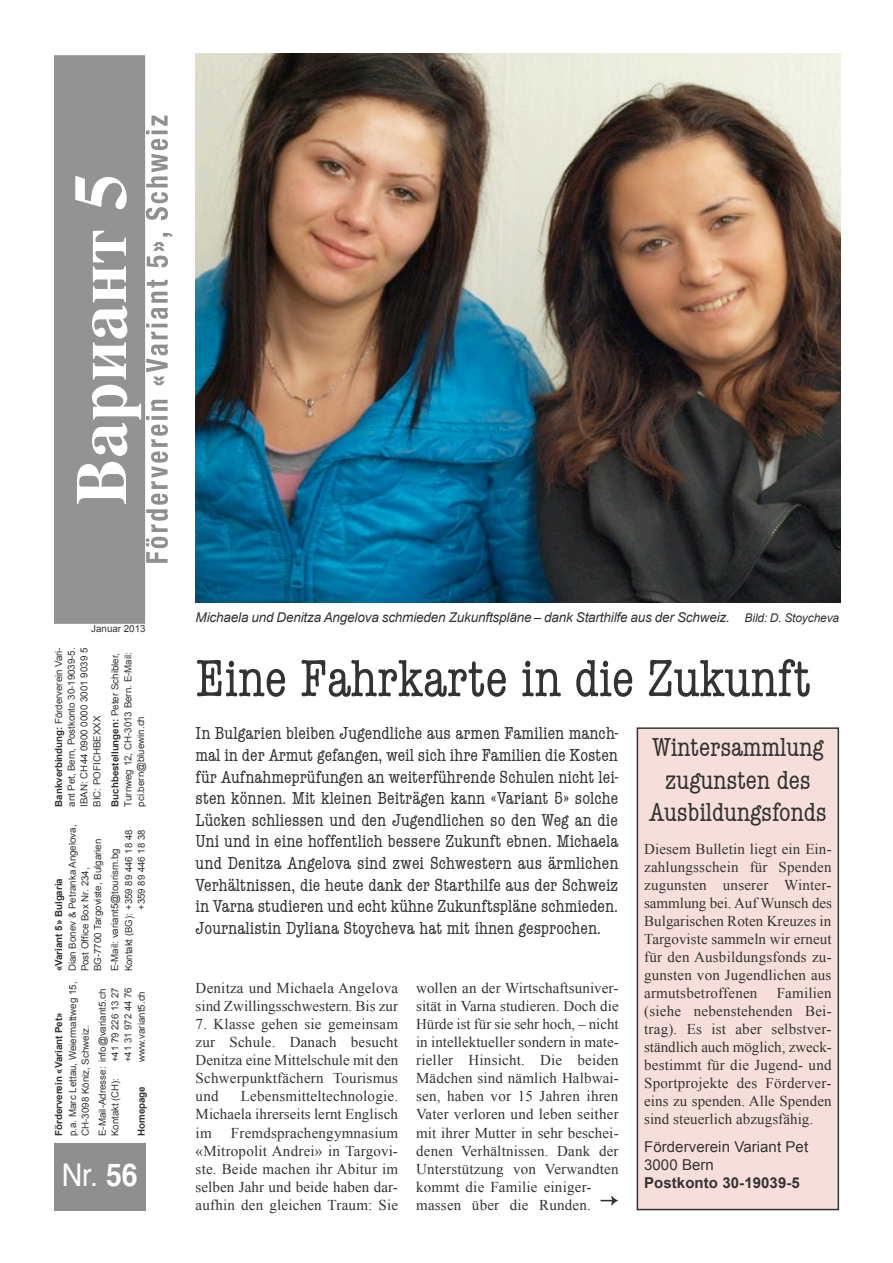
<style>
.page{position:relative;width:893px;height:1263px;background:#fff}
.page>*{position:absolute;margin:0;border:0;box-sizing:border-box;transform-origin:0 0}
.t1{font:700 72px "Times";color:#fff}
.t2{font:condensed 54px "American Typewriter";letter-spacing:-.005em;color:#343332}
.t3{font:31.35px "Helvetica";color:#fff;scale:.91 1}
.t4{font:condensed 27px/32.4px "American Typewriter";letter-spacing:-.005em;color:#343332;text-align:center}
.t5{font:condensed 18px/21.6px "American Typewriter";letter-spacing:.005em;color:#343332;text-align:justify}
.t6{font:15px/18px "Times New Roman";letter-spacing:.01em;color:#343332;text-align:justify}
.t7{font:15px/18px "Arial";letter-spacing:.005em;color:#343332}
.t8{font:700 15px "Arial";letter-spacing:.005em;color:#343332}
.t9{font:italic 13.5px "Arial";letter-spacing:-.01em;color:#343332}
.t10{font:9.75px/12.8px "Arial";color:#343332}
.t11{font:700 9.75px "Arial";color:#343332}
.s1{font-size:75px}
.s2{font-size:12px}
.s3{font-weight:700}
</style>
<div class="page">
<svg style="left:146px;top:451px;width:22px;height:112px"></svg>
<div style="left:54px;top:55px;width:91px;height:569px;background:#939393"></div>
<div style="left:54px;top:1143px;width:92px;height:67px;background:#908f90"></div>
<img style="left:195px;top:54px;width:645px;height:549px">
<div style="left:638px;top:729px;width:199px;height:480px;background:#f6dfdb"></div>
<div style="left:637px;top:727px;width:202px;height:483px;border:2px solid #343332"></div>
<h1 class="t1" style="left:72px;top:506px;width:334px;rotate:-90deg">Вариант <span class="s1">5</span></h1>
<p class="t10" style="left:91px;top:623px;width:56px">Januar 2013</p>
<p class="t9" style="left:196px;top:609px;width:645px">Michaela und Denitza Angelova schmieden Zukunftspläne – dank Starthilfe aus der Schweiz. <span class="s2">Bild: D. Stoycheva</span></p>
<p class="t10" style="left:52px;top:807px;width:161px;text-align:justify;rotate:-90deg"><span class="s3">Bankverbindung:</span> Förder ver ein Va ri - ant Pet, Bern, Postkonto 30-19039-5.<br>IBAN: CH44 0900 0000 3001 9039 5<br>BIC: POFICHBEXXX</p>
<p class="t10" style="left:109px;top:807px;width:156px;text-align:justify;rotate:-90deg"><span class="s3">Buchbestellungen:</span> Peter Schi b ler, Turnweg 12, CH-3013 Bern. E-Mail: pci.bern@bluewin.ch</p>
<h2 class="t2" style="left:196px;top:648px;width:617px">Eine Fahrkarte in die Zukunft</h2>
<p class="t5" style="left:196px;top:723px;width:424px">In Bulgarien bleiben Jugendliche aus armen Familien manch&shy;mal in der Armut gefangen, weil sich ihre Familien die Kosten für Aufnahmeprüfungen an weiterführende Schulen nicht lei&shy;sten können. Mit kleinen Beiträgen kann «Variant 5» solche Lücken schliessen und den Jugendlichen so den Weg an die Uni und in eine hoffentlich bessere Zukunft ebnen. Michaela und Denitza Angelova sind zwei Schwestern aus ärmlichen Verhältnissen, die heute dank der Starthilfe aus der Schweiz in Varna studieren und echt kühne Zukunftspläne schmieden.<br>Journalistin Dyliana Stoycheva hat mit ihnen gesprochen.</p>
<h3 class="t4" style="left:649px;top:732px;width:179px">Wintersammlung zugunsten des<br>Ausbildungsfonds</h3>
<p class="t10" style="left:66px;top:971px;width:148px;rotate:-90deg">Dian Bonev &amp; Petranka Angelova,<br>Post Office Box Nr. 234,<br>BG-7700 Targo viste, Bulgarien</p>
<p class="t10" style="left:108px;top:971px;width:143px;line-height:14.1px;rotate:-90deg">E-Mail: variant5@tourism.bg<br>Kontakt (BG): +359 89 446 18 48</p>
<p class="t10" style="left:135px;top:910px;width:81px;rotate:-90deg">+359 89 446 18 38</p>
<p class="t6" style="left:644px;top:840px;width:189px">Diesem Bulletin liegt ein Ein&shy;zahlungsschein für Spenden zugunsten unserer Winter - sammlung bei. Auf Wunsch des Bulgarischen Roten Kreuzes in Targoviste sammeln wir erneut für den Ausbildungsfonds zu&shy;gunsten von Jugendlichen aus armutsbetroffenen</p>
<p class="t11" style="left:53px;top:971px;width:95px;rotate:-90deg">«Variant 5» Bulgaria</p>
<p class="t10" style="left:66px;top:1136px;width:156px;rotate:-90deg">p.a. Marc Lettau, Weiermattweg 15,<br>CH-3098 Köniz, Schweiz.</p>
<p class="t10" style="left:96px;top:1136px;width:149px;rotate:-90deg">E-Mail-Adresse: info@variant5.ch<br>Kontakt (CH):</p>
<p class="t6" style="left:196px;top:979px;width:204px">Denitza und Michaela Angelova sind Zwillingsschwestern. Bis zur</p>
<p class="t6" style="left:196px;top:1015px;width:204px">7. Klasse gehen sie gemeinsam zur Schule. Danach besucht Denitza eine Mittelschule mit den Schwerpunktfächern Tourismus und</p>
<p class="t6" style="left:416px;top:979px;width:204px;text-align:left">wollen an der Wirtschaftsuniver&shy;sität in Varna studieren. Doch die<br>Hürde ist für sie sehr hoch, – nicht in intellektueller sondern in mate&shy;rieller Hinsicht. Die beiden<br>Mädchen sind nämlich Halbwai&shy;sen, haben vor 15 Jahren ihren<br>Vater verloren und leben seither mit ihrer Mutter in sehr beschei&shy;denen Verhältnissen. Dank der<br>Unterstützung von Verwandten kommt die Familie einiger&shy;massen über die Runden.</p>
<p class="t6" style="left:644px;top:984px;width:189px;text-indent:133px">Familien (siehe nebenstehenden Bei&shy;trag). Es ist aber selbstver&shy;ständlich auch möglich, zweck&shy;bestimmt für die Jugend- und Sportprojekte des Förderver&shy;eins zu spenden. Alle Spenden sind steuerlich abzugsfähig.</p>
<p class="t7" style="left:644px;top:1138px;width:166px">Förderverein Variant Pet<br>3000 Bern</p>
<p class="t8" style="left:644px;top:1175px;width:157px">Postkonto 30-19039-5</p>
<p class="t10" style="left:109px;top:1062px;width:76px;rotate:-90deg">+41 79 226 13 27 +41 31 972 44 76</p>
<p class="t10" style="left:135px;top:1062px;width:72px;rotate:-90deg">www.variant5.ch</p>
<p class="t11" style="left:53px;top:1136px;width:125px;rotate:-90deg">Förderverein «Variant Pet»</p>
<p class="t11" style="left:136px;top:1136px;width:51px;rotate:-90deg">Homepage</p>
<p class="t6" style="left:196px;top:1087px;width:204px;text-indent:45px">Lebensmitteltechnologie.<br>Michaela ihrerseits lernt Englisch im</p>
<p class="t6" style="left:196px;top:1123px;width:204px;text-indent:35px">Fremdsprachengymnasium «Mitropolit Andrei» in Targovi&shy;ste. Beide machen ihr Abitur im selben Jahr und beide haben dar&shy;aufhin den gleichen Traum: Sie</p>
<h3 class="t3" style="left:62px;top:1161px;width:85px">Nr. <span class="s3">56</span></h3>
</div>
